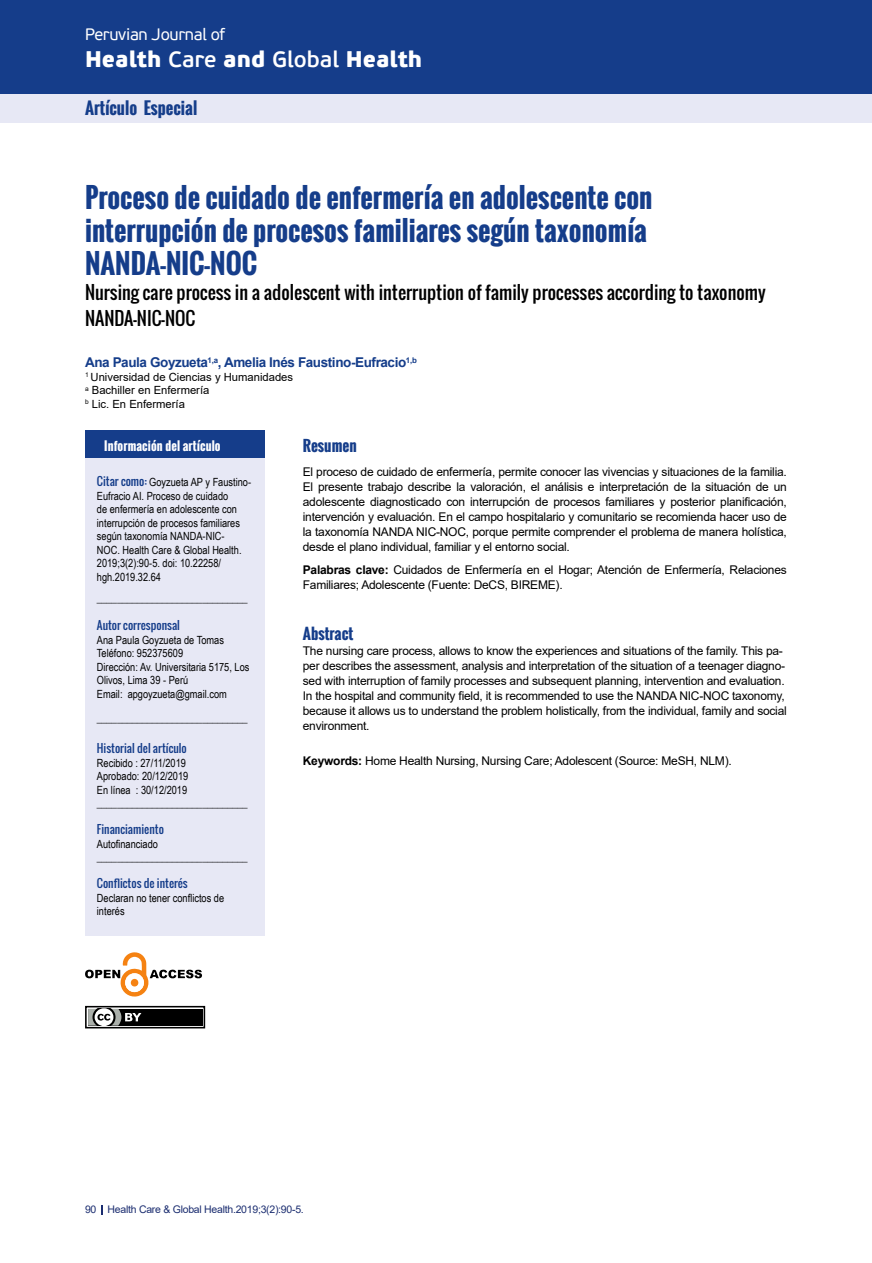
<style>
.page{position:relative;width:872px;height:1263px;background:#fff}
.page>*{position:absolute;margin:0;border:0;box-sizing:border-box;transform-origin:0 0}
.t1{font:700 27px/33px "Oswald";color:#153d8a}
.t2{font:900 22.5px "PF Beau Sans Pro";color:#fff}
.t3{font:18px/25.5px "Oswald";color:#000}
.t4{font:16.5px "PF Beau Sans Pro";letter-spacing:-.02em;color:#fff}
.t5{font:700 16.5px "Oswald";color:#153d8a}
.t6{font:700 15px "Oswald";color:#153d8a}
.t7{font:700 13.5px "Arial";letter-spacing:-.03em;color:#153d8a}
.t8{font:12px/15px "Arial";letter-spacing:-.02em;color:#000}
.t9{font:700 12px "Oswald";letter-spacing:.01em;color:#fff}
.t10{font:11.25px/13.5px "Arial Narrow";color:#000}
.t11{font:11.25px/13.5px "Arial";color:#000}
.t12{font:11.25px "Oswald";color:#153d8a}
.t13{font:10.5px "Arial";letter-spacing:-.025em;color:#1b2d70}
.s1{font-weight:600}
.s2{font-family:"Oswald";color:#153d8a}
.s3{font-weight:700}
</style>
<div class="page">
<div style="left:0;top:0;width:872px;height:94px;background:#153d8a"></div>
<div style="left:0;top:94px;width:872px;height:29px;background:#e7e8f5"></div>
<div style="left:85px;top:458px;width:179px;height:478px;background:#e7e8f5"></div>
<div style="left:85px;top:430px;width:179px;height:28px;background:#153d8a"></div>
<svg style="left:85px;top:952px;width:117px;height:45px"></svg>
<div style="left:131px;top:979px;width:7px;height:7px;background:#f58212;border-radius:50%"></div>
<svg style="left:85px;top:1006px;width:120px;height:22px"></svg>
<div style="left:88px;top:1009px;width:114px;height:16px;background:#000"></div>
<svg style="left:88px;top:1009px;width:53px;height:16px"></svg>
<h3 class="t4" style="left:85px;top:25px;width:142px">Peruvian Journal of</h3>
<h2 class="t2" style="left:85px;top:45px;width:339px">Health <span class="s1">Care</span> and <span class="s1">Global</span> Health</h2>
<h3 class="t5" style="left:85px;top:96px;width:114px">Artículo Especial</h3>
<h1 class="t1" style="left:85px;top:181px;width:569px">Proceso de cuidado de enfermería en adolescente con interrupción de procesos familiares según taxonomía<br>NANDA-NIC-NOC</h1>
<h3 class="t3" style="left:85px;top:280px;width:682px">Nursing care process in a adolescent with interruption of family processes according to taxonomy<br>NANDA-NIC-NOC</h3>
<p class="t7" style="left:85px;top:353px;width:333px">Ana Paula Goyzueta<sup>1,a</sup>, Amelia Inés Faustino-Eufracio<sup>1,b</sup></p>
<p class="t11" style="left:85px;top:370px;width:210px"><sup>1</sup> Universidad de Ciencias y Humanidades <sup>a</sup> Bachiller en Enfermería<br><sup>b</sup> Lic. En Enfermería</p>
<p class="t9" style="left:104px;top:437px;width:118px">Información del artículo</p>
<p class="t10" style="left:97px;top:475px;width:156px"><span class="s2">Citar como:</span> Goyzueta AP y Faustino-<br>Eufracio AI. Proceso de cuidado<br>de enfermería en adolescente con interrupción de procesos familiares según taxonomía NANDA-NIC-<br>NOC. Health Care &amp; Global Health.<br>2019;3(2):90-5. doi: 10.22258/ hgh.2019.32.64</p>
<p class="t10" style="left:97px;top:590px;width:152px">______________________________</p>
<p class="t12" style="left:97px;top:617px;width:84px">Autor corresponsal</p>
<p class="t10" style="left:97px;top:632px;width:154px">Ana Paula Goyzueta de Tomas<br>Teléfono: 952375609<br>Dirección: Av. Universitaria 5175, Los<br>Olivos, Lima 39 - Perú<br>Email: apgoyzueta@gmail.com</p>
<p class="t10" style="left:97px;top:710px;width:152px">______________________________</p>
<p class="t12" style="left:97px;top:740px;width:91px">Historial del artículo</p>
<p class="t10" style="left:97px;top:755px;width:152px">Recibido : 27/11/2019<br>Aprobado: 20/12/2019<br>En línea : 30/12/2019 ______________________________</p>
<p class="t12" style="left:97px;top:821px;width:68px">Financiamiento</p>
<p class="t10" style="left:97px;top:836px;width:152px">Autofinanciado ______________________________</p>
<p class="t12" style="left:97px;top:875px;width:92px">Conflictos de interés</p>
<p class="t10" style="left:97px;top:890px;width:129px">Declaran no tener conflictos de interés</p>
<p class="t6" style="left:303px;top:435px;width:55px">Resumen</p>
<p class="t8" style="left:303px;top:464px;width:485px;text-align:justify">El proceso de cuidado de enfermería, permite conocer las vivencias y situaciones de la familia.<br>El presente trabajo describe la valoración, el análisis e interpretación de la situación de un adolescente diagnosticado con interrupción de procesos familiares y posterior planificación, intervención y evaluación. En el campo hospitalario y comunitario se recomienda hacer uso de la taxonomía NANDA NIC-NOC, porque permite comprender el problema de manera holística, desde el plano individual, familiar y el entorno social.</p>
<p class="t8" style="left:303px;top:563px;width:485px"><span class="s3">Palabras clave:</span> Cuidados de Enfermería en el Hogar; Atención de Enfermería, Relaciones<br>Familiares; Adolescente (Fuente: DeCS, BIREME).</p>
<p class="t6" style="left:303px;top:622px;width:52px">Abstract</p>
<p class="t8" style="left:303px;top:643px;width:485px">The nursing care process, allows to know the experiences and situations of the family. This pa&shy;per describes the assessment, analysis and interpretation of the situation of a teenager diagno&shy;sed with interruption of family processes and subsequent planning, intervention and evaluation.<br>In the hospital and community field, it is recommended to use the NANDA NIC-NOC taxonomy, because it allows us to understand the problem holistically, from the individual, family and social environment.</p>
<p class="t8" style="left:303px;top:754px;width:430px"><span class="s3">Keywords:</span> Home Health Nursing, Nursing Care; Adolescent (Source: MeSH, NLM).</p>
<p class="t13" style="left:85px;top:1202px;width:220px">90 Health Care &amp; Global Health.2019;3(2):90-5.</p>
</div>
